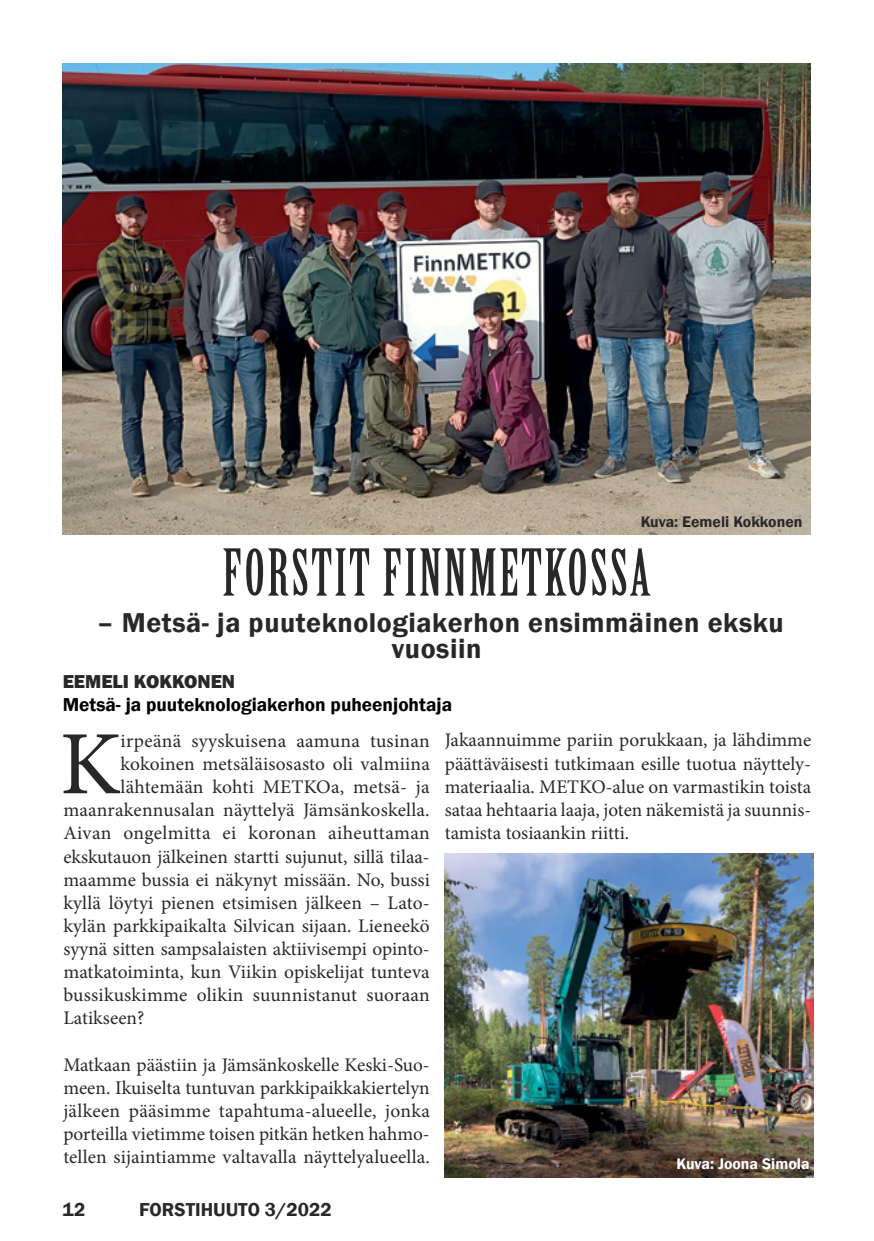
<style>
.page{position:relative;width:874px;height:1241px;background:#fff}
.page>*{position:absolute;margin:0;border:0;box-sizing:border-box;transform-origin:0 0}
.t1{font:90.3px "Minion Pro";color:#292829}
.t2{font:63px "Birch Std";letter-spacing:.04em;color:#292829}
.t3{font:600 28px/26.2px "Franklin Gothic";letter-spacing:.02em;color:#292829;text-align:center}
.t4{font:19.25px/23.1px "Minion Pro";letter-spacing:.005em;color:#292829;text-align:justify}
.t5{font:600 19.25px "Franklin Gothic";color:#000}
.t6{font:600 19.25px "Franklin Gothic";color:#292829}
.t7{font:800 19.25px "Franklin Gothic";color:#292829}
.t8{font:600 15.75px "Franklin Gothic";color:#292829}
.t9{font:600 15.75px "Franklin Gothic";color:#fff}
</style>
<div class="page">
<img style="left:63px;top:63px;width:747px;height:471px">
<img style="left:444px;top:853px;width:369px;height:324px">
<p class="t8" style="left:640px;top:511px;width:163px">Kuva: Eemeli Kokkonen</p>
<h2 class="t2" style="left:222px;top:537px;width:429px">FORSTIT FINNMETKOSSA</h2>
<h3 class="t3" style="left:97px;top:609px;width:687px">– Metsä- ja puuteknologiakerhon ensimmäinen eksku vuosiin</h3>
<p class="t7" style="left:63px;top:669px;width:174px">EEMELI KOKKONEN</p>
<p class="t5" style="left:63px;top:692px;width:391px">Metsä- ja puuteknologiakerhon puheenjohtaja</p>
<h1 class="t1" style="left:60px;top:703px;width:62px">K</h1>
<p class="t4" style="left:120px;top:729px;width:310px">irpeänä syyskuisena aamuna tusinan</p>
<p class="t4" style="left:120px;top:752px;width:311px">kokoinen metsäläisosasto oli valmiina</p>
<p class="t4" style="left:120px;top:775px;width:310px">lähtemään kohti METKOa, metsä- ja</p>
<p class="t4" style="left:63px;top:798px;width:368px">maanrakennusalan näyttelyä Jämsänkoskella.</p>
<p class="t4" style="left:63px;top:821px;width:368px">Aivan ongelmitta ei koronan aiheuttaman</p>
<p class="t4" style="left:63px;top:844px;width:368px">ekskutauon jälkeinen startti sujunut, sillä tilaa-</p>
<p class="t4" style="left:63px;top:867px;width:368px">maamme bussia ei näkynyt missään. No, bussi</p>
<p class="t4" style="left:63px;top:891px;width:368px">kyllä löytyi pienen etsimisen jälkeen – Lato-</p>
<p class="t4" style="left:63px;top:914px;width:368px">kylän parkkipaikalta Silvican sijaan. Lieneekö</p>
<p class="t4" style="left:63px;top:937px;width:368px">syynä sitten sampsalaisten aktiivisempi opinto-</p>
<p class="t4" style="left:63px;top:960px;width:367px">matkatoiminta, kun Viikin opiskelijat tunteva</p>
<p class="t4" style="left:63px;top:983px;width:368px">bussikuskimme olikin suunnistanut suoraan</p>
<p class="t4" style="left:63px;top:1006px;width:83px">Latikseen?</p>
<p class="t4" style="left:63px;top:1052px;width:368px">Matkaan päästiin ja Jämsänkoskelle Keski-Suo&shy;meen. Ikuiselta tuntuvan parkkipaikkakiertelyn jälkeen pääsimme tapahtuma-alueelle, jonka porteilla vietimme toisen pitkän hetken hahmo&shy;tellen sijaintiamme valtavalla näyttelyalueella.</p>
<p class="t6" style="left:62px;top:1197px;width:24px">12</p>
<p class="t6" style="left:139px;top:1197px;width:194px">FORSTIHUUTO 3/2022</p>
<p class="t4" style="left:444px;top:728px;width:368px">Jakaannuimme pariin porukkaan, ja lähdimme päättäväisesti tutkimaan esille tuotua näyttely&shy;materiaalia. METKO-alue on varmastikin toista sataa hehtaaria laaja, joten näkemistä ja suunnis&shy;tamista tosiaankin riitti.</p>
<p class="t9" style="left:676px;top:1153px;width:134px">Kuva: Joona Simola</p>
</div>
